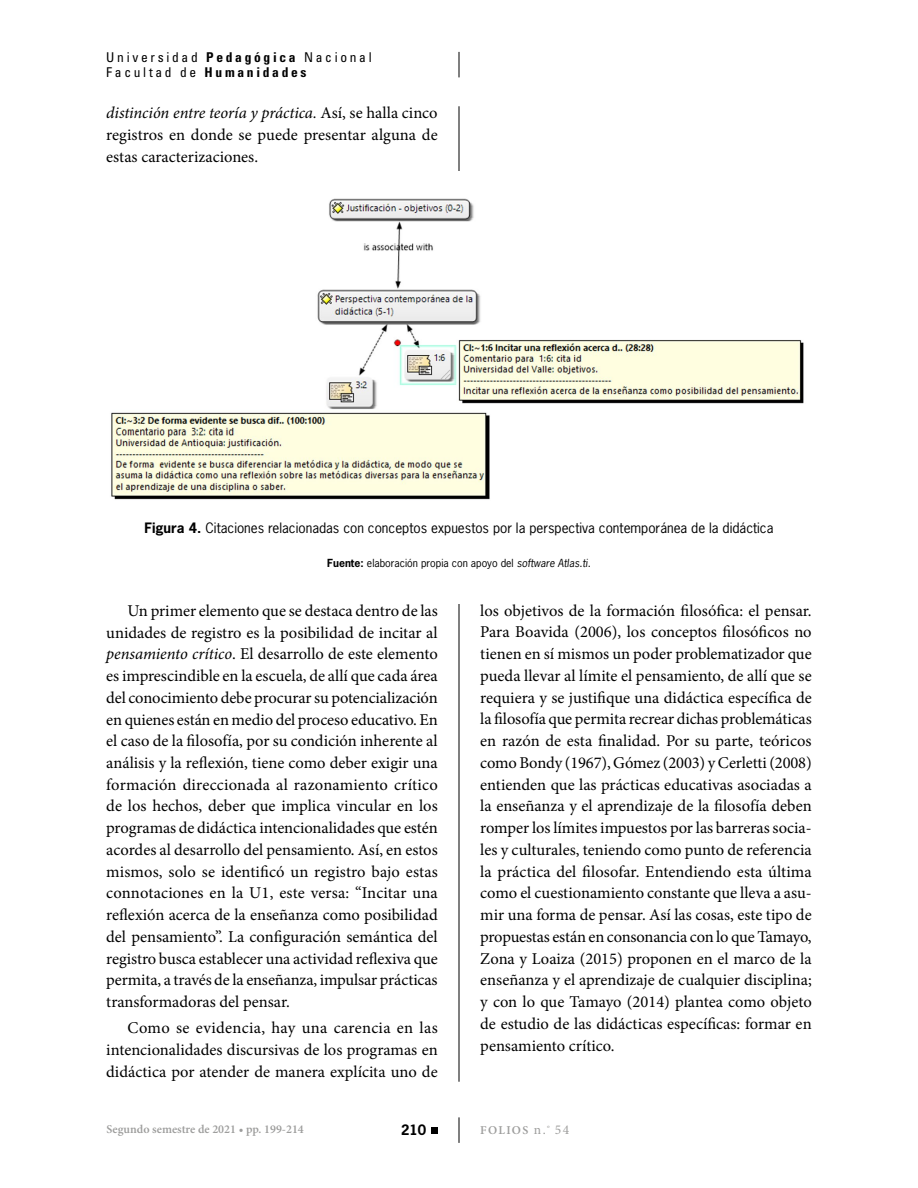
<style>
.page{position:relative;width:918px;height:1188px;background:#fff}
.page>*{position:absolute;margin:0;border:0;box-sizing:border-box;transform-origin:0 0}
.t1{font:16.5px/21.8px "Minion Pro";color:#000;text-align:justify}
.t2{font:13.5px "News Gothic Std";color:#000}
.t3{font:condensed 13.5px/15px "Univers LT Std";letter-spacing:.2em;color:#000}
.t4{font:700 13.5px "News Gothic Std";color:#000}
.t5{font:13.5px "Minion Pro";color:#9d9d9c}
.t6{font:600 12px "Minion Pro";color:#9d9d9c}
.t7{font:10.5px "News Gothic Std";color:#000}
.s1{font-weight:700}
.s2{font-style:italic}
.s3{font-weight:400;font-size:13.5px}
</style>
<div class="page">
<div style="left:431px;top:1128px;width:7px;height:6px;background:#000"></div>
<hr style="left:459px;top:106px;width:1px;height:976px;background:#000">
<svg style="left:459px;top:52px;width:1px;height:25px"></svg>
<svg style="left:459px;top:1117px;width:1px;height:26px"></svg>
<div style="left:438px;top:171px;width:41px;height:433px;background:#fff"></div>
<img style="left:111px;top:198px;width:693px;height:302px">
<p class="t3" style="left:106px;top:49px;width:267px">Universidad <span class="s1">Pedagógica</span> Nacional<br>Facultad de <span class="s1">Humanidades</span></p>
<p class="t1" style="left:106px;top:102px;width:333px"><span class="s2">distinción entre teoría y práctica.</span> Así, se halla cinco registros en donde se puede presentar alguna de estas caracterizaciones.</p>
<p class="t2" style="left:144px;top:519px;width:631px"><span class="s1">Figura 4.</span> Citaciones relacionadas con conceptos expuestos por la perspectiva contemporánea de la didáctica</p>
<p class="t7" style="left:327px;top:556px;width:265px"><span class="s1">Fuente:</span> elaboración propia con apoyo del <span class="s2">software Atlas.ti.</span></p>
<p class="t1" style="left:106px;top:600px;width:333px;text-indent:21px">Un primer elemento que se destaca dentro de las unidades de registro es la posibilidad de incitar al <span class="s2">pensamiento crítico</span>. El desarrollo de este elemento es imprescindible en la escuela, de allí que cada área del conocimiento debe procurar su potencialización en quienes están en medio del proceso educativo. En el caso de la filosofía, por su condición inherente al análisis y la reflexión, tiene como deber exigir una formación direccionada al razonamiento crítico de los hechos, deber que implica vincular en los programas de didáctica intencionalidades que estén acordes al desarrollo del pensamiento. Así, en estos mismos, solo se identificó un registro bajo estas connotaciones en la U1, este versa: “Incitar una reflexión acerca de la enseñanza como posibilidad del pensamiento”. La configuración semántica del registro busca establecer una actividad reflexiva que permita, a través de la enseñanza, impulsar prácticas transformadoras del pensar.</p>
<p class="t1" style="left:106px;top:1017px;width:333px;text-indent:21px">Como se evidencia, hay una carencia en las intencionalidades discursivas de los programas en didáctica por atender de manera explícita uno de</p>
<p class="t1" style="left:480px;top:600px;width:333px">los objetivos de la formación filosófica: el pensar.<br>Para Boavida (2006), los conceptos filosóficos no tienen en sí mismos un poder problematizador que pueda llevar al límite el pensamiento, de allí que se requiera y se justifique una didáctica específica de la filosofía que permita recrear dichas problemáticas en razón de esta finalidad. Por su parte, teóricos como Bondy (1967), Gómez (2003) y Cerletti (2008) entienden que las prácticas educativas asociadas a la enseñanza y el aprendizaje de la filosofía deben romper los límites impuestos por las barreras socia&shy;les y culturales, teniendo como punto de referencia la práctica del filosofar. Entendiendo esta última como el cuestionamiento constante que lleva a asu&shy;mir una forma de pensar. Así las cosas, este tipo de propuestas están en consonancia con lo que Tamayo, Zona y Loaiza (2015) proponen en el marco de la enseñanza y el aprendizaje de cualquier disciplina; y con lo que Tamayo (2014) plantea como objeto de estudio de las didácticas específicas: formar en pensamiento crítico.</p>
<p class="t6" style="left:106px;top:1121px;width:199px">Segundo semestre de 2021 • pp. 199-214</p>
<p class="t5" style="left:555px;top:1121px;width:16px">54</p>
<p class="t4" style="left:401px;top:1121px;width:27px">210</p>
<p class="t6" style="left:480px;top:1122px;width:71px">FOLIOS <span class="s3">n.</span><sup>º</sup></p>
</div>
